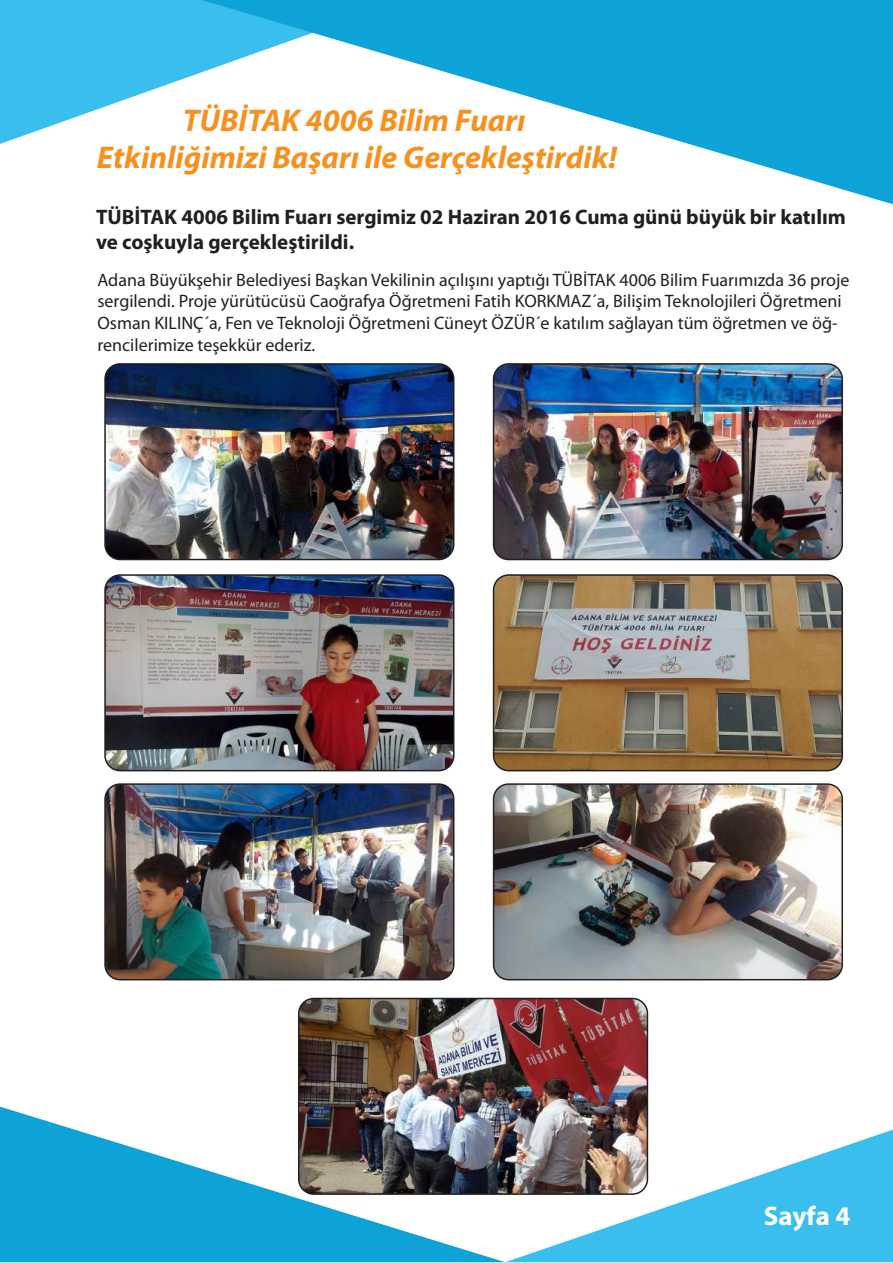
<style>
.page{position:relative;width:893px;height:1263px;background:#fff}
.page>*{position:absolute;margin:0;border:0;box-sizing:border-box;transform-origin:0 0}
.t1{font:italic 700 31.5px/37.8px "Myriad Pro";color:#f6901e;text-align:center}
.t2{font:700 27px "Myriad Pro";color:#fff}
.t3{font:700 21px/25.2px "Myriad Pro";color:#231f20}
.t4{font:18px/21.6px "Myriad Pro";color:#231f20}
</style>
<div class="page">
<img style="left:0;top:0;width:201px;height:144px">
<img style="left:201px;top:0;width:692px;height:204px">
<img style="left:506px;top:1129px;width:387px;height:133px">
<img style="left:0;top:1106px;width:505px;height:156px">
<img style="left:107px;top:365px;width:347px;height:194px">
<div style="left:104px;top:363px;width:350px;height:197px;border:2px solid #231f20;border-radius:15px"></div>
<img style="left:494px;top:366px;width:347px;height:193px">
<div style="left:493px;top:363px;width:350px;height:197px;border:2px solid #231f20;border-radius:15px"></div>
<img style="left:106px;top:785px;width:348px;height:195px">
<div style="left:104px;top:783px;width:350px;height:197px;border:2px solid #231f20;border-radius:15px"></div>
<img style="left:107px;top:576px;width:347px;height:195px">
<div style="left:104px;top:574px;width:350px;height:197px;border:2px solid #231f20;border-radius:15px"></div>
<img style="left:494px;top:577px;width:347px;height:194px">
<div style="left:493px;top:574px;width:350px;height:197px;border:2px solid #231f20;border-radius:15px"></div>
<img style="left:494px;top:786px;width:348px;height:194px">
<div style="left:493px;top:783px;width:350px;height:197px;border:2px solid #231f20;border-radius:15px"></div>
<img style="left:299px;top:998px;width:348px;height:196px">
<div style="left:298px;top:998px;width:350px;height:197px;border:2px solid #231f20;border-radius:15px"></div>
<h1 class="t1" style="left:97px;top:100px;width:522px">TÜBİTAK 4006 Bilim Fuarı<br>Etkinliğimizi Başarı ile Gerçekleştirdik!</h1>
<p class="t3" style="left:96px;top:203px;width:751px">TÜBİTAK 4006 Bilim Fuarı sergimiz 02 Haziran 2016 Cuma günü büyük bir katılım ve coşkuyla gerçekleştirildi.</p>
<p class="t4" style="left:98px;top:269px;width:753px">Adana Büyükşehir Belediyesi Başkan Vekilinin açılışını yaptığı TÜBİTAK 4006 Bilim Fuarımızda 36 proje sergilendi. Proje yürütücüsü Caoğrafya Öğretmeni Fatih KORKMAZ´a, Bilişim Teknolojileri Öğretmeni Osman KILINÇ´a, Fen ve Teknoloji Öğretmeni Cüneyt ÖZÜR´e katılım sağlayan tüm öğretmen ve öğ&shy;rencilerimize teşekkür ederiz.</p>
<h2 class="t2" style="left:764px;top:1198px;width:88px">Sayfa 4</h2>
</div>
